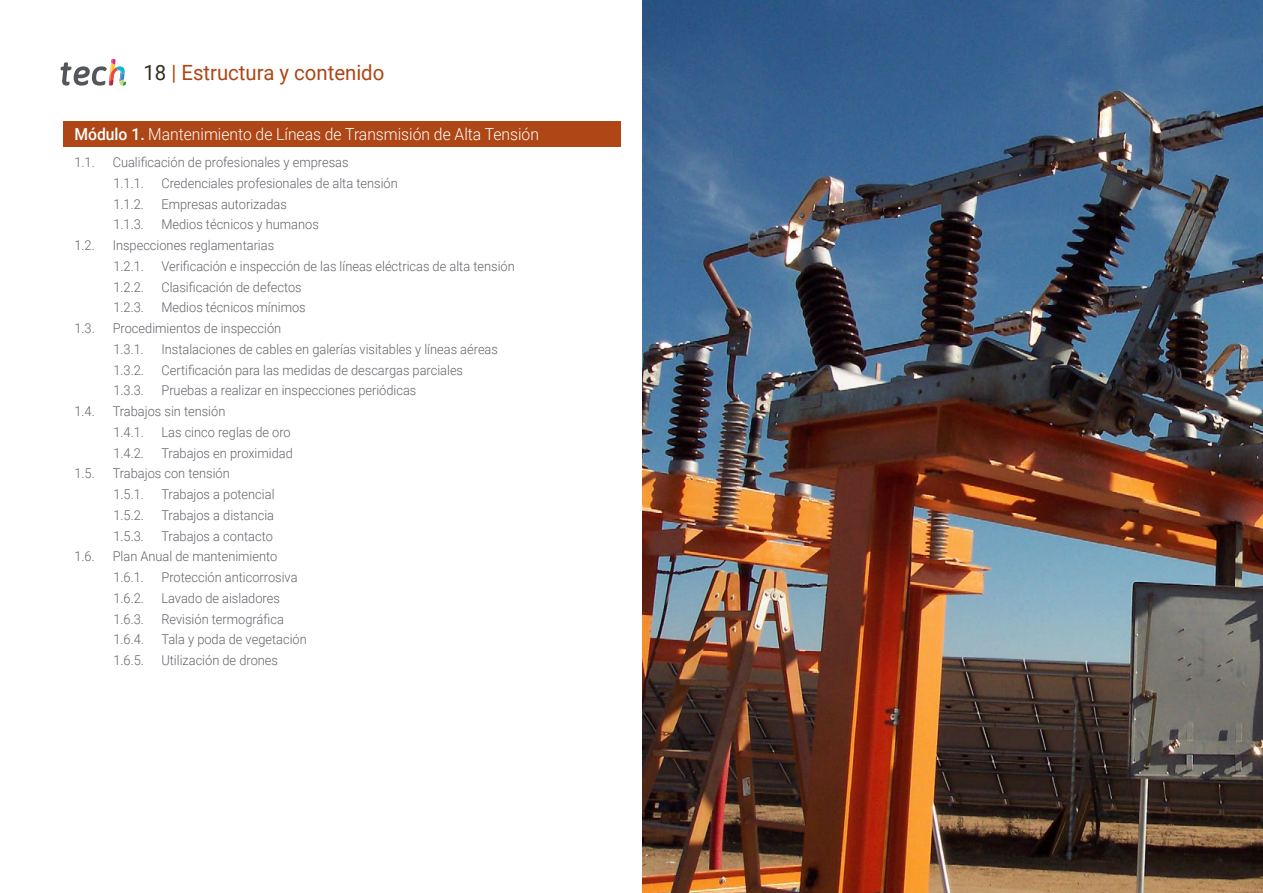
<style>
.page{position:relative;width:1263px;height:893px;background:#fff}
.page>*{position:absolute;margin:0;border:0;box-sizing:border-box;transform-origin:0 0}
.t1{font:21px "Roboto";color:#ae4615}
.t2{font:300 16.5px "Roboto";color:#fff;scale:.95 1}
.t3{font:300 13.5px/20.7px "Roboto";color:#61646a;scale:.95 1}
.s1{color:#312e20}
.s2{font-weight:500}
</style>
<div class="page">
<div style="left:63px;top:121px;width:558px;height:25px;background:#ae4615"></div>
<svg style="left:61px;top:59px;width:65px;height:27px"></svg>
<img style="left:642px;top:0;width:621px;height:893px">
<h1 class="t1" style="left:144px;top:57px;width:242px"><span class="s1">18</span> | Estructura y contenido</h1>
<p class="t2" style="left:74px;top:123px;width:490px"><span class="s2">Módulo 1.</span> Mantenimiento de Líneas de Transmisión de Alta Tensión</p>
<p class="t3" style="left:74px;top:151px;width:23px">1.1.</p>
<p class="t3" style="left:113px;top:151px;width:250px">Cualificación de profesionales y empresas<br>1.1.1.</p>
<p class="t3" style="left:161px;top:172px;width:250px">Credenciales profesionales de alta tensión</p>
<p class="t3" style="left:113px;top:193px;width:34px">1.1.2.</p>
<p class="t3" style="left:161px;top:193px;width:134px">Empresas autorizadas</p>
<p class="t3" style="left:113px;top:214px;width:34px">1.1.3.</p>
<p class="t3" style="left:161px;top:214px;width:167px">Medios técnicos y humanos</p>
<p class="t3" style="left:74px;top:234px;width:23px">1.2.</p>
<p class="t3" style="left:113px;top:234px;width:172px">Inspecciones reglamentarias<br>1.2.1.</p>
<p class="t3" style="left:161px;top:255px;width:373px">Verificación e inspección de las líneas eléctricas de alta tensión</p>
<p class="t3" style="left:113px;top:276px;width:34px">1.2.2.</p>
<p class="t3" style="left:161px;top:276px;width:149px">Clasificación de defectos</p>
<p class="t3" style="left:113px;top:297px;width:34px">1.2.3.</p>
<p class="t3" style="left:161px;top:297px;width:153px">Medios técnicos mínimos</p>
<p class="t3" style="left:74px;top:317px;width:23px">1.3.</p>
<p class="t3" style="left:113px;top:317px;width:179px">Procedimientos de inspección<br>1.3.1.</p>
<p class="t3" style="left:161px;top:338px;width:356px">Instalaciones de cables en galerías visitables y líneas aéreas</p>
<p class="t3" style="left:113px;top:359px;width:34px">1.3.2.</p>
<p class="t3" style="left:161px;top:359px;width:319px">Certificación para las medidas de descargas parciales</p>
<p class="t3" style="left:113px;top:380px;width:34px">1.3.3.</p>
<p class="t3" style="left:161px;top:380px;width:270px">Pruebas a realizar en inspecciones periódicas</p>
<p class="t3" style="left:74px;top:400px;width:23px">1.4.</p>
<p class="t3" style="left:113px;top:400px;width:120px">Trabajos sin tensión<br>1.4.1.</p>
<p class="t3" style="left:161px;top:421px;width:138px">Las cinco reglas de oro</p>
<p class="t3" style="left:113px;top:442px;width:34px">1.4.2.</p>
<p class="t3" style="left:161px;top:442px;width:140px">Trabajos en proximidad</p>
<p class="t3" style="left:74px;top:463px;width:23px">1.5.</p>
<p class="t3" style="left:113px;top:463px;width:125px">Trabajos con tensión<br>1.5.1.</p>
<p class="t3" style="left:161px;top:483px;width:121px">Trabajos a potencial</p>
<p class="t3" style="left:113px;top:504px;width:34px">1.5.2.</p>
<p class="t3" style="left:161px;top:504px;width:120px">Trabajos a distancia</p>
<p class="t3" style="left:113px;top:525px;width:34px">1.5.3.</p>
<p class="t3" style="left:161px;top:525px;width:119px">Trabajos a contacto</p>
<p class="t3" style="left:74px;top:546px;width:23px">1.6.</p>
<p class="t3" style="left:113px;top:546px;width:175px">Plan Anual de mantenimiento<br>1.6.1.</p>
<p class="t3" style="left:161px;top:566px;width:145px">Protección anticorrosiva</p>
<p class="t3" style="left:113px;top:587px;width:34px">1.6.2.</p>
<p class="t3" style="left:161px;top:587px;width:126px">Lavado de aisladores</p>
<p class="t3" style="left:113px;top:608px;width:34px">1.6.3.</p>
<p class="t3" style="left:161px;top:608px;width:130px">Revisión termográfica</p>
<p class="t3" style="left:113px;top:629px;width:34px">1.6.4.</p>
<p class="t3" style="left:161px;top:629px;width:154px">Tala y poda de vegetación</p>
<p class="t3" style="left:113px;top:649px;width:34px">1.6.5.</p>
<p class="t3" style="left:161px;top:649px;width:124px">Utilización de drones</p>
</div>
